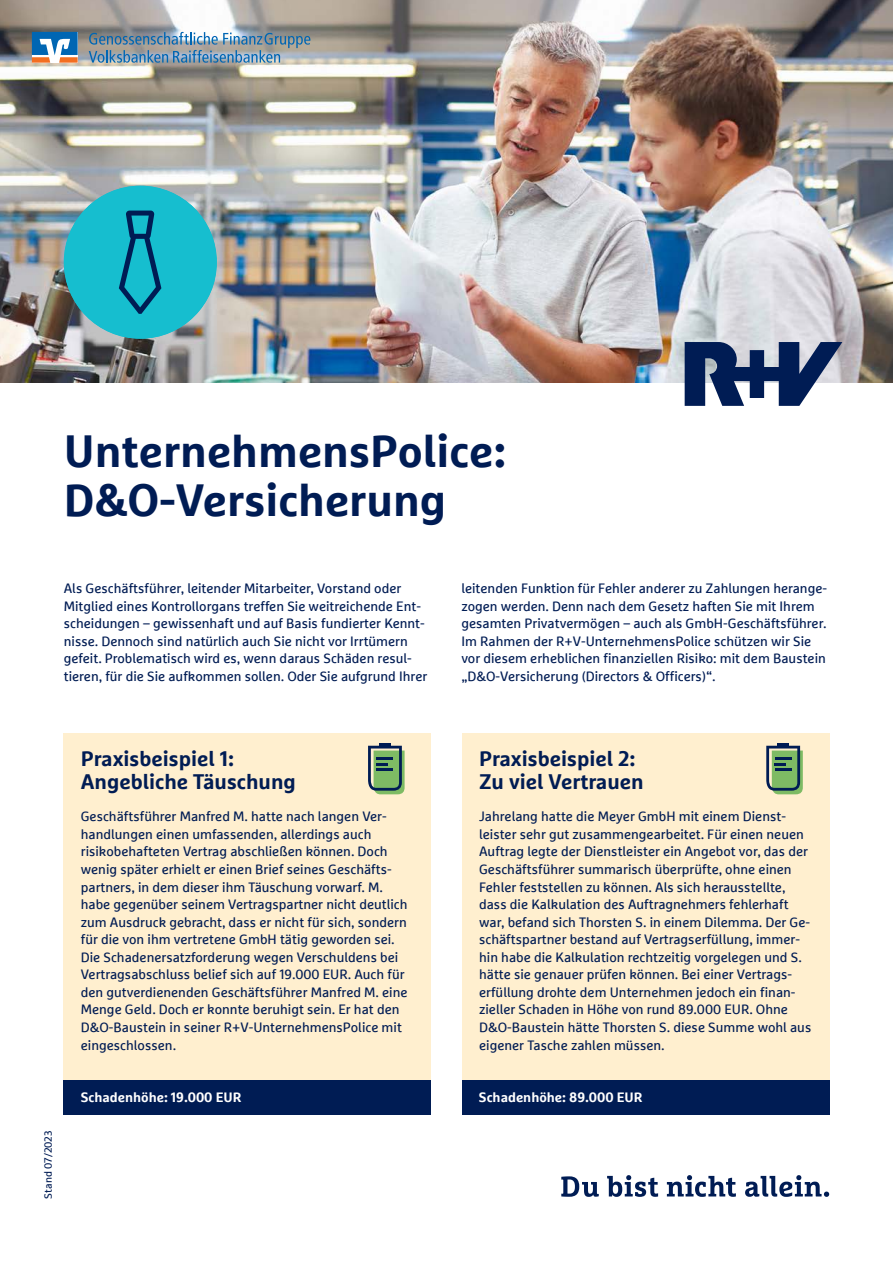
<style>
.page{position:relative;width:893px;height:1263px;background:#fff}
.page>*{position:absolute;margin:0;border:0;box-sizing:border-box;transform-origin:0 0}
.t1{font:700 45px/49.5px "Marselisfor Ru V";color:#001c54}
.t2{font:700 21px/23.1px "Marselisfor Ru V";color:#001c54}
.t3{font:13.5px/17.5px "Marselisfor Ru V";color:#001c54}
.t4{font:700 13.5px "Marselisfor Ru V";color:#fff}
.t5{font:10.5px "Marselisfor Ru V";color:#001c54}
</style>
<div class="page">
<img style="left:0;top:0;width:893px;height:383px">
<div style="left:462px;top:733px;width:367px;height:347px;background:#ffefcf"></div>
<div style="left:64px;top:733px;width:367px;height:347px;background:#ffefcf"></div>
<div style="left:64px;top:1081px;width:367px;height:34px;background:#001c54"></div>
<div style="left:462px;top:1081px;width:367px;height:34px;background:#001c54"></div>
<svg style="left:685px;top:342px;width:157px;height:64px"></svg>
<svg style="left:561px;top:1176px;width:38px;height:21px"></svg>
<svg style="left:607px;top:1175px;width:51px;height:22px"></svg>
<svg style="left:667px;top:1175px;width:69px;height:22px"></svg>
<svg style="left:745px;top:1175px;width:84px;height:22px"></svg>
<svg style="left:368px;top:743px;width:37px;height:51px;background:#709771"></svg>
<hr style="left:376px;top:768px;width:17px;height:3px;background:#001c54">
<svg style="left:766px;top:743px;width:37px;height:51px;background:#709771"></svg>
<hr style="left:775px;top:768px;width:17px;height:3px;background:#001c54">
<div style="left:64px;top:186px;width:153px;height:153px;background:#16becf;border-radius:50%"></div>
<svg style="left:119px;top:211px;width:42px;height:103px"></svg>
<img style="left:89px;top:32px;width:221px;height:31px">
<svg style="left:32px;top:32px;width:46px;height:31px"></svg>
<h1 class="t1" style="left:64px;top:425px;width:443px">UnternehmensPolice:<br>D&amp;O-Versicherung</h1>
<p class="t3" style="left:64px;top:579px;width:365px">Als Geschäftsführer, leitender Mitarbeiter, Vorstand oder Mitglied eines Kontrollorgans treffen Sie weitreichende Ent&shy;scheidungen – gewissenhaft und auf Basis fundierter Kennt&shy;nisse. Dennoch sind natürlich auch Sie nicht vor Irrtümern gefeit. Problematisch wird es, wenn daraus Schäden resul&shy;tieren, für die Sie aufkommen sollen. Oder Sie aufgrund Ihrer</p>
<p class="t3" style="left:461px;top:579px;width:367px">leitenden Funktion für Fehler anderer zu Zahlungen herange&shy;zogen werden. Denn nach dem Gesetz haften Sie mit Ihrem gesamten Privatvermögen – auch als GmbH-Geschäftsführer.<br>Im Rahmen der R+V-UnternehmensPolice schützen wir Sie vor diesem erheblichen finanziellen Risiko: mit dem Baustein „D&amp;O-Versicherung (Directors &amp; Officers)“.</p>
<p class="t5" style="left:42px;top:1199px;width:70px;rotate:-90deg">Stand 07/2023</p>
<h2 class="t2" style="left:81px;top:746px;width:217px">Praxisbeispiel 1:<br>Angebliche Täuschung</h2>
<p class="t3" style="left:81px;top:807px;width:328px">Geschäftsführer Manfred M. hatte nach langen Ver&shy;handlungen einen umfassenden, allerdings auch risikobehafteten Vertrag abschließen können. Doch wenig später erhielt er einen Brief seines Geschäfts&shy;partners, in dem dieser ihm Täuschung vorwarf. M. habe gegenüber seinem Vertragspartner nicht deutlich zum Ausdruck gebracht, dass er nicht für sich, sondern für die von ihm vertretene GmbH tätig geworden sei.<br>Die Schadenersatzforderung wegen Verschuldens bei Vertragsabschluss belief sich auf 19.000 EUR. Auch für den gutverdienenden Geschäftsführer Manfred M. eine Menge Geld. Doch er konnte beruhigt sein. Er hat den D&amp;O-Baustein in seiner R+V-UnternehmensPolice mit eingeschlossen.</p>
<h2 class="t2" style="left:479px;top:746px;width:166px">Praxisbeispiel 2:<br>Zu viel Vertrauen</h2>
<p class="t3" style="left:479px;top:807px;width:334px">Jahrelang hatte die Meyer GmbH mit einem Dienst&shy;leister sehr gut zusammengearbeitet. Für einen neuen Auftrag legte der Dienstleister ein Angebot vor, das der Geschäftsführer summarisch überprüfte, ohne einen Fehler feststellen zu können. Als sich herausstellte, dass die Kalkulation des Auftragnehmers fehlerhaft war, befand sich Thorsten S. in einem Dilemma. Der Ge&shy;schäftspartner bestand auf Vertragserfüllung, immer&shy;hin habe die Kalkulation rechtzeitig vorgelegen und S. hätte sie genauer prüfen können. Bei einer Vertrags&shy;erfüllung drohte dem Unternehmen jedoch ein finan&shy;zieller Schaden in Höhe von rund 89.000 EUR. Ohne D&amp;O-Baustein hätte Thorsten S. diese Summe wohl aus eigener Tasche zahlen müssen.</p>
<p class="t4" style="left:81px;top:1089px;width:162px">Schadenhöhe: 19.000 EUR</p>
<p class="t4" style="left:479px;top:1089px;width:165px">Schadenhöhe: 89.000 EUR</p>
</div>
